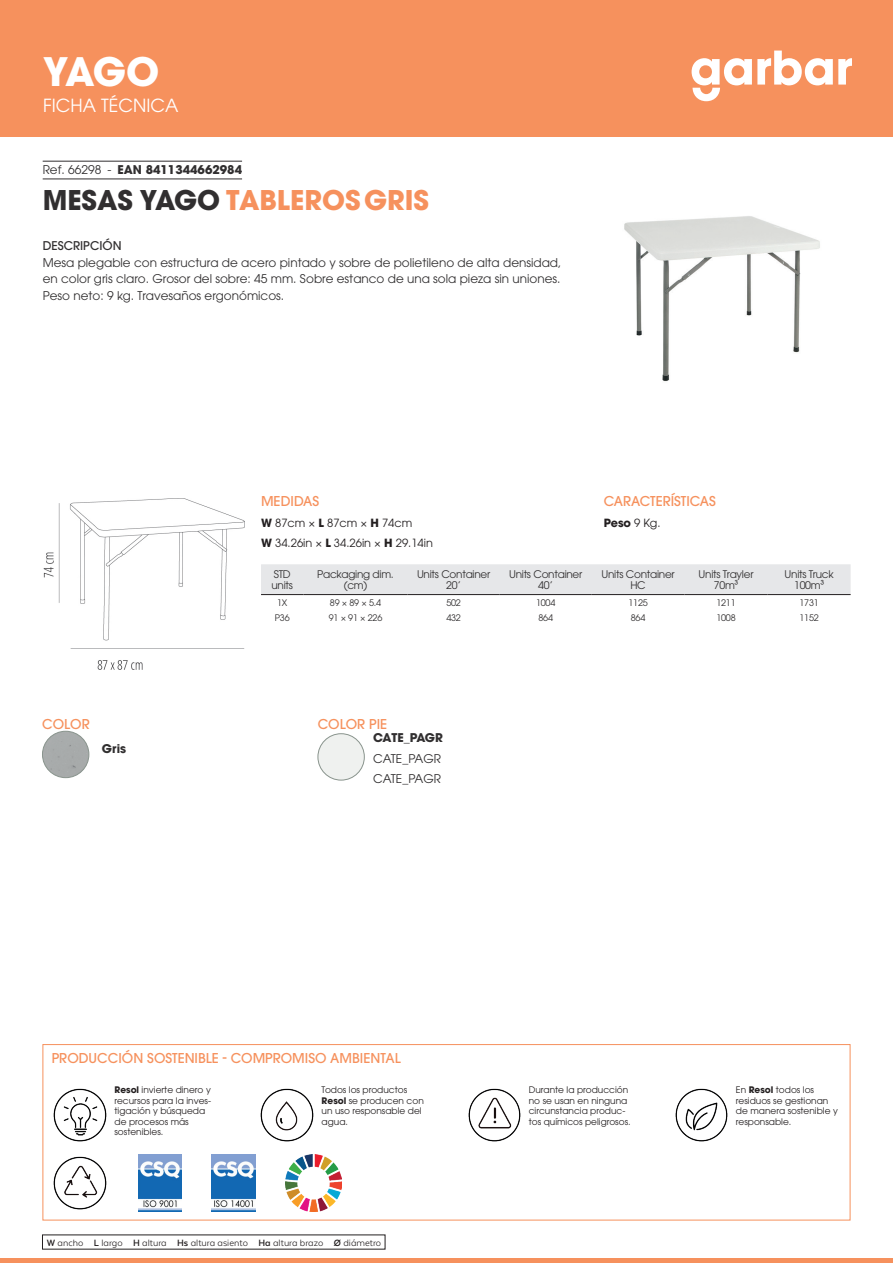
<style>
.page{position:relative;width:893px;height:1263px;background:#fff}
.page>*{position:absolute;margin:0;border:0;box-sizing:border-box;transform-origin:0 0}
.t1{font:700 39px "ITC Avant Garde Pro";color:#fff}
.t2{font:700 27px "ITC Avant Garde Pro";color:#f6915d}
.t3{font:18px "ITC Avant Garde Pro";color:#fff}
.t4{font:500 13.5px "ITC Avant Garde Pro";color:#f6915d}
.t5{font:12px/16.5px "ITC Avant Garde Pro";color:#312f30;text-align:justify}
.t6{font:700 12px "ITC Avant Garde Pro";color:#312f30}
.t7{font:500 12px "ITC Avant Garde Pro";color:#312f30}
.t8{font:700 12px "ITC Avant Garde Pro";letter-spacing:-.035em;color:#312f30}
.t9{font:11.25px/20.4px "ITC Avant Garde Pro";color:#231f20}
.t10{font:700 11.25px "ITC Avant Garde Pro";color:#231f20}
.t11{font:10.5px/10.5px "ITC Avant Garde Pro";letter-spacing:-.025em;color:#312f30;text-align:center}
.t12{font:10.5px "Texta Alt";color:#231f20}
.t13{font:9px/10.5px "ITC Avant Garde Pro";color:#231f20}
.t14{font:9px "ITC Avant Garde Pro";letter-spacing:-.02em;color:#312f30}
.s1{font-weight:400}
.s2{color:#312f30}
.s3{font-weight:700}
</style>
<div class="page">
<div style="left:0;top:0;width:893px;height:137px;background:#f6915d"></div>
<svg style="left:692px;top:51px;width:160px;height:50px"></svg>
<hr style="left:0;top:1259px;width:893px;height:4px;background:#f6915d">
<hr style="left:43px;top:161px;width:199px;height:1px;background:#312f30">
<hr style="left:43px;top:179px;width:199px;height:1px;background:#312f30">
<img style="left:624px;top:216px;width:196px;height:166px">
<div style="left:42px;top:731px;width:47px;height:47px;background:#a7abab;border-radius:23px"></div>
<div style="left:42px;top:731px;width:47px;height:47px;border:1px solid #89948d;border-radius:50%"></div>
<div style="left:318px;top:734px;width:46px;height:46px;background:#eff1ef;border-radius:50%"></div>
<div style="left:318px;top:733px;width:46px;height:47px;border:1px solid #89948d;border-radius:50%"></div>
<img style="left:43px;top:498px;width:202px;height:172px">
<div style="left:261px;top:564px;width:590px;height:30px;background:#e6e7e9"></div>
<hr style="left:261px;top:594px;width:42px;height:1px;background:#231f20">
<hr style="left:303px;top:594px;width:105px;height:1px;background:#231f20">
<hr style="left:408px;top:594px;width:92px;height:1px;background:#231f20">
<hr style="left:500px;top:594px;width:92px;height:1px;background:#231f20">
<hr style="left:592px;top:594px;width:92px;height:1px;background:#231f20">
<hr style="left:684px;top:594px;width:84px;height:1px;background:#231f20">
<hr style="left:768px;top:594px;width:83px;height:1px;background:#231f20">
<img style="left:53px;top:1088px;width:54px;height:54px">
<img style="left:260px;top:1088px;width:54px;height:54px">
<img style="left:468px;top:1088px;width:53px;height:54px">
<img style="left:675px;top:1088px;width:53px;height:54px">
<img style="left:53px;top:1156px;width:54px;height:54px">
<img style="left:138px;top:1155px;width:44px;height:56px">
<img style="left:212px;top:1155px;width:43px;height:56px">
<img style="left:285px;top:1155px;width:57px;height:56px">
<div style="left:43px;top:1044px;width:807px;height:176px;border:1px solid #f6915d"></div>
<h1 class="t1" style="left:43px;top:46px;width:118px">YAGO</h1>
<h3 class="t3" style="left:43px;top:94px;width:137px">FICHA TÉCNICA</h3>
<h3 class="t6" style="left:43px;top:162px;width:201px"><span class="s1">Ref. 66298 -</span> EAN 8411344662984</h3>
<h2 class="t2" style="left:43px;top:182px;width:388px"><span class="s2">MESAS YAGO</span> TABLEROSGRIS</h2>
<h3 class="t7" style="left:43px;top:238px;width:80px">DESCRIPCIÓN</h3>
<h3 class="t5" style="left:43px;top:254px;width:520px">Mesa plegable con estructura de acero pintado y sobre de polietileno de alta densidad, en color gris claro. Grosor del sobre: 45 mm. Sobre estanco de una sola pieza sin uniones.<br>Peso neto: 9 kg. Travesaños ergonómicos.</h3>
<h3 class="t4" style="left:42px;top:715px;width:49px">COLOR</h3>
<h3 class="t6" style="left:102px;top:740px;width:26px">Gris</h3>
<h3 class="t4" style="left:604px;top:493px;width:114px">CARACTERÍSTICAS</h3>
<p class="t10" style="left:604px;top:515px;width:58px">Peso <span class="s1">9 Kg.</span></p>
<h3 class="t4" style="left:261px;top:493px;width:60px">MEDIDAS</h3>
<p class="t9" style="left:261px;top:512px;width:173px"><span class="s3">W</span> 87cm × <span class="s3">L</span> 87cm × <span class="s3">H</span> 74cm<br><span class="s3">W</span> 34.26in × <span class="s3">L</span> 34.26in × <span class="s3">H</span> 29.14in</p>
<p class="t11" style="left:271px;top:569px;width:23px;text-align:left">STD units</p>
<p class="t11" style="left:317px;top:569px;width:78px">Packaging dim. (cm)</p>
<p class="t11" style="left:417px;top:569px;width:75px">Units Container<br>20’</p>
<p class="t11" style="left:509px;top:569px;width:75px">Units Container<br>40’</p>
<p class="t11" style="left:601px;top:569px;width:75px">Units Container<br>HC</p>
<p class="t11" style="left:699px;top:569px;width:56px">Units Trayler<br>70m³</p>
<p class="t11" style="left:785px;top:569px;width:51px">Units Truck<br>100m³</p>
<p class="t14" style="left:277px;top:597px;width:12px">1X</p>
<p class="t14" style="left:330px;top:597px;width:53px">89 × 89 × 5.4</p>
<p class="t14" style="left:446px;top:597px;width:16px">502</p>
<p class="t14" style="left:536px;top:597px;width:21px">1004</p>
<p class="t14" style="left:628px;top:597px;width:21px">1125</p>
<p class="t14" style="left:716px;top:597px;width:21px">1211</p>
<p class="t14" style="left:799px;top:597px;width:21px">1731</p>
<p class="t14" style="left:275px;top:612px;width:16px">P36</p>
<p class="t14" style="left:329px;top:612px;width:55px">91 × 91 × 226</p>
<p class="t14" style="left:446px;top:612px;width:16px">432</p>
<p class="t14" style="left:538px;top:612px;width:16px">864</p>
<p class="t14" style="left:631px;top:612px;width:16px">864</p>
<p class="t14" style="left:716px;top:612px;width:21px">1008</p>
<p class="t14" style="left:799px;top:612px;width:21px">1152</p>
<h3 class="t4" style="left:318px;top:715px;width:71px">COLOR PIE</h3>
<h3 class="t8" style="left:373px;top:729px;width:71px">CATE_PAGR</h3>
<h3 class="t5" style="left:373px;top:748px;width:70px;line-height:20.7px">CATE_PAGR<br>CATE_PAGR</h3>
<h3 class="t4" style="left:52px;top:1050px;width:350px">PRODUCCIÓN SOSTENIBLE - COMPROMISO AMBIENTAL</h3>
<p class="t13" style="left:114px;top:1085px;width:98px"><span class="s3">Resol</span> invierte dinero y recursos para la inves&shy;tigación y búsqueda de procesos más sostenibles.</p>
<p class="t13" style="left:322px;top:1085px;width:104px">Todos los productos<br><span class="s3">Resol</span> se producen con un uso responsable del agua.</p>
<p class="t13" style="left:529px;top:1085px;width:103px">Durante la producción no se usan en ninguna circunstancia produc&shy;tos químicos peligrosos.</p>
<p class="t13" style="left:736px;top:1085px;width:103px">En <span class="s3">Resol</span> todos los residuos se gestionan de manera sostenible y responsable.</p>
<p class="t12" style="left:47px;top:1237px;width:336px"><span class="s3">W</span> ancho <span class="s3">L</span> largo <span class="s3">H</span> altura <span class="s3">Hs</span> altura asiento <span class="s3">Ha</span> altura brazo <span class="s3">Ø</span> diámetro</p>
</div>
